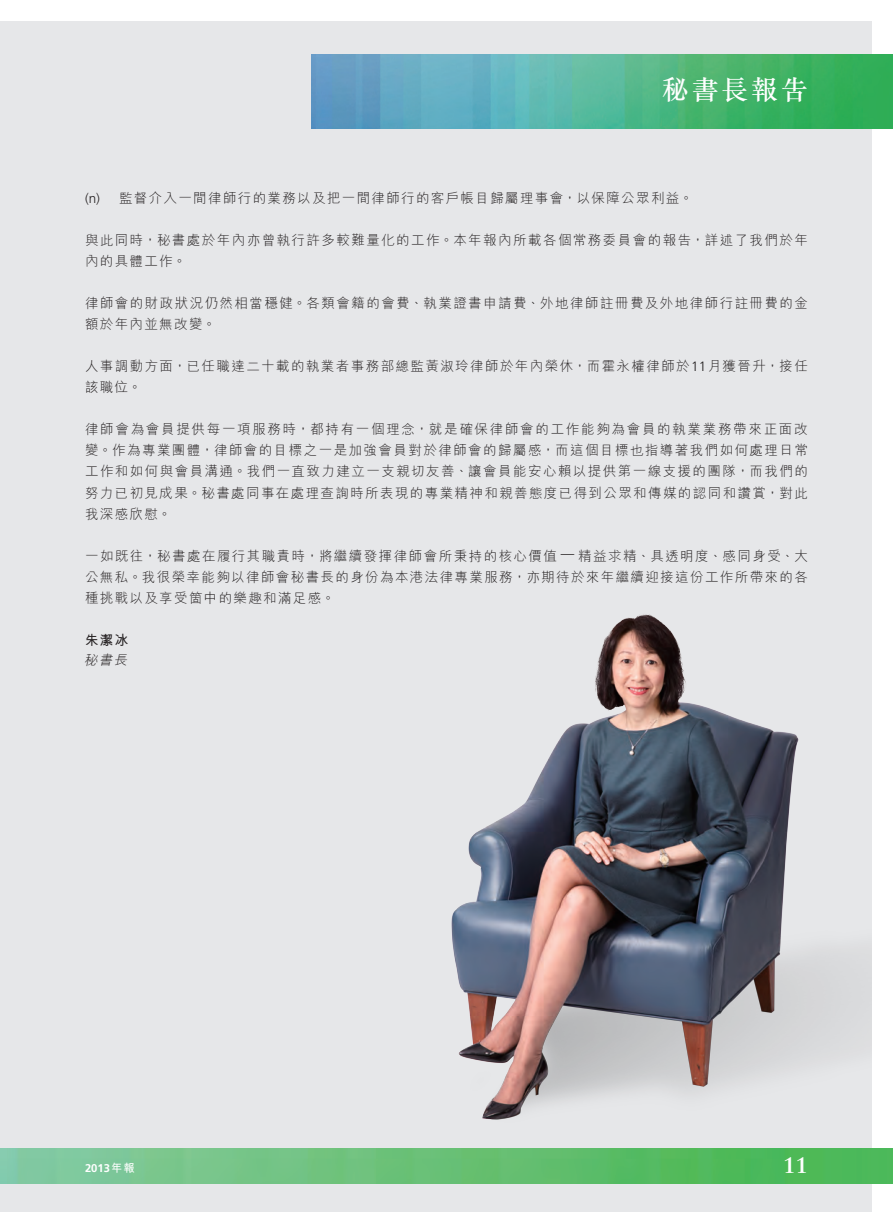
<style>
.page{position:relative;width:893px;height:1212px;background:#fff}
.page>*{position:absolute;margin:0;border:0;box-sizing:border-box;transform-origin:0 0}
.t1{font:500 27px "M Sung HK";letter-spacing:.1em;color:#fff}
.t2{font:700 22.5px "Sabon LT Std";color:#fff}
.t3{font:300 13.5px/21px "M Hei HK";letter-spacing:.105em;color:#231f20}
.t4{font:700 13.5px "M Hei HK";color:#231f20}
.t5{font:italic 300 13.5px "M Hei HK";color:#231f20}
.t6{font:700 11.25px "Frutiger LT Std";color:#fff}
.s1{font-family:"Frutiger LT Std"}
.s2{font-family:"M Hei HK"}
</style>
<div class="page">
<div style="left:0;top:21px;width:872px;height:1191px;background:#e6e7e9"></div>
<img style="left:312px;top:54px;width:581px;height:75px">
<img style="left:0;top:1148px;width:893px;height:35px">
<img style="left:361px;top:614px;width:511px;height:552px">
<h1 class="t1" style="left:662px;top:71px;width:147px">秘書長報告</h1>
<p class="t3" style="left:85px;top:188px;width:609px"><span class="s1">(n)</span> 監督介入一間律師行的業務以及把一間律師行的客戶帳目歸屬理事會，以保障公眾利益。</p>
<p class="t3" style="left:85px;top:230px;width:724px">與此同時，秘書處於年內亦曾執行許多較難量化的工作。本年報內所載各個常務委員會的報告，詳述了我們於年內的具體工作。</p>
<p class="t3" style="left:85px;top:293px;width:724px">律師會的財政狀況仍然相當穩健。各類會籍的會費、執業證書申請費、外地律師註冊費及外地律師行註冊費的金額於年內並無改變。</p>
<p class="t3" style="left:85px;top:356px;width:724px">人事調動方面，已任職達二十載的執業者事務部總監黃淑玲律師於年內榮休，而霍永權律師於<span class="s1">11</span>月獲晉升，接任該職位。</p>
<p class="t3" style="left:85px;top:419px;width:724px;text-align:justify">律師會為會員提供每一項服務時，都持有一個理念，就是確保律師會的工作能夠為會員的執業業務帶來正面改變。作為專業團體，律師會的目標之一是加強會員對於律師會的歸屬感，而這個目標也指導著我們如何處理日常工作和如何與會員溝通。我們一直致力建立一支親切友善、讓會員能安心賴以提供第一線支援的團隊，而我們的努力已初見成果。秘書處同事在處理查詢時所表現的專業精神和親善態度已得到公眾和傳媒的認同和讚賞，對此我深感欣慰。</p>
<p class="t3" style="left:85px;top:545px;width:724px;text-align:justify">一如既往，秘書處在履行其職責時，將繼續發揮律師會所秉持的核心價值 <sup>—</sup> 精益求精、具透明度、感同身受、大公無私。我很榮幸能夠以律師會秘書長的身份為本港法律專業服務，亦期待於來年繼續迎接這份工作所帶來的各種挑戰以及享受箇中的樂趣和滿足感。</p>
<p class="t4" style="left:85px;top:630px;width:45px">朱潔冰</p>
<p class="t5" style="left:84px;top:654px;width:48px">秘書長</p>
<p class="t6" style="left:85px;top:1161px;width:51px">2013<span class="s2">年報</span></p>
<h2 class="t2" style="left:783px;top:1151px;width:26px">11</h2>
</div>
